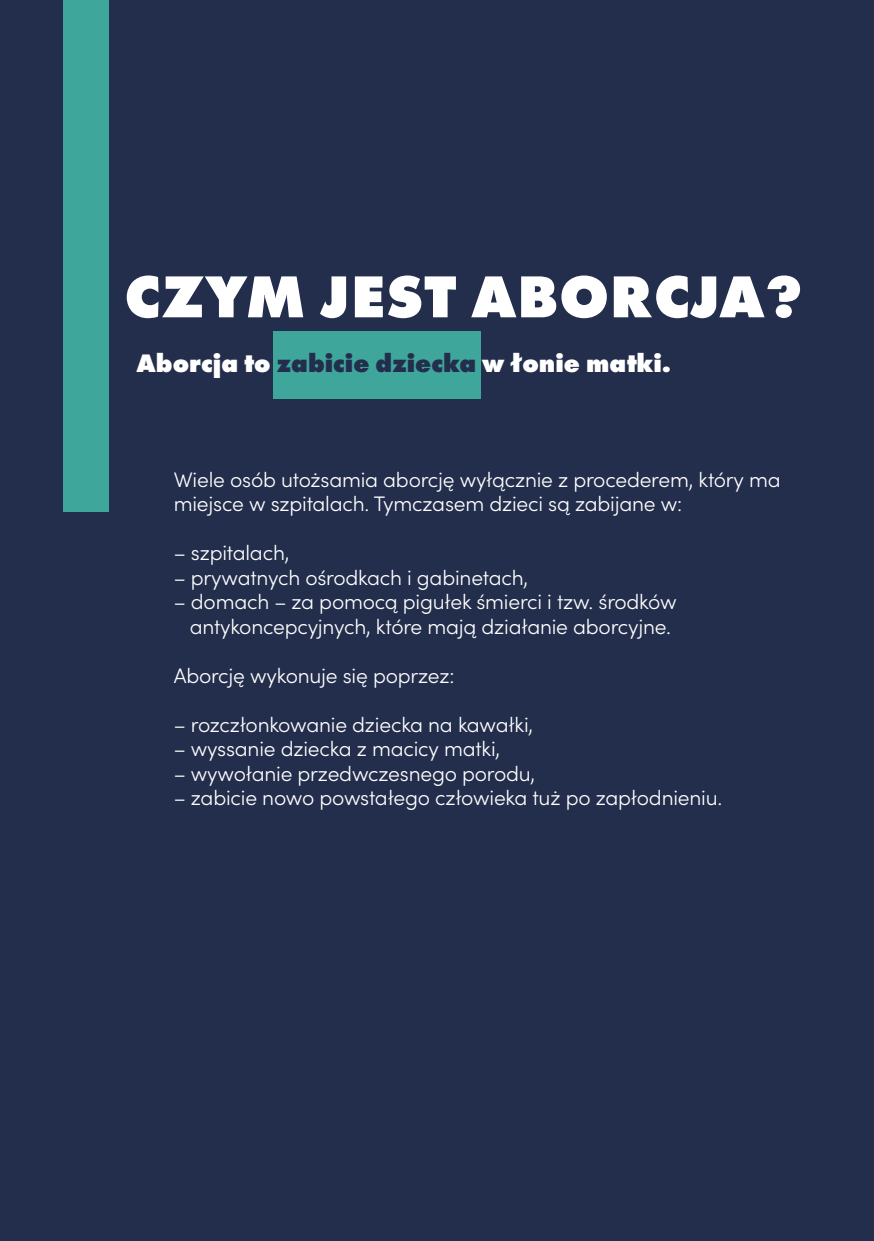
<style>
.page{position:relative;width:874px;height:1241px;background:#fff}
.page>*{position:absolute;margin:0;border:0;box-sizing:border-box;transform-origin:0 0}
.t1{font:800 61.25px "Futura PT";letter-spacing:.01em;color:#fff}
.t2{font:800 26.25px "Futura PT";color:#fff}
.t3{font:300 21px/24.5px "Sofia Pro";letter-spacing:-.01em;color:#fff}
.s1{color:#232e4c}
</style>
<div class="page">
<div style="left:0;top:0;width:873px;height:1240px;background:#232e4c"></div>
<div style="left:63px;top:0;width:45px;height:511px;background:#3fa69b"></div>
<div style="left:273px;top:331px;width:207px;height:67px;background:#3fa69b"></div>
<h1 class="t1" style="left:124px;top:258px;width:679px">CZYM JEST ABORCJA?</h1>
<p class="t2" style="left:136px;top:347px;width:536px">Aborcja to <span class="s1">zabicie dziecka</span> w łonie matki.</p>
<p class="t3" style="left:174px;top:466px;width:608px">Wiele osób utożsamia aborcję wyłącznie z procederem, który ma miejsce w szpitalach. Tymczasem dzieci są zabijane w:</p>
<p class="t3" style="left:174px;top:539px;width:117px">– szpitalach,</p>
<p class="t3" style="left:174px;top:564px;width:355px">– prywatnych ośrodkach i gabinetach,</p>
<p class="t3" style="left:174px;top:588px;width:504px;text-align:center">– domach – za pomocą pigułek śmierci i tzw. środków antykoncepcyjnych, które mają działanie aborcyjne.</p>
<p class="t3" style="left:174px;top:662px;width:282px">Aborcję wykonuje się poprzez:</p>
<p class="t3" style="left:174px;top:711px;width:361px">– rozczłonkowanie dziecka na kawałki,</p>
<p class="t3" style="left:174px;top:735px;width:328px">– wyssanie dziecka z macicy matki,</p>
<p class="t3" style="left:174px;top:760px;width:363px">– wywołanie przedwczesnego porodu,</p>
<p class="t3" style="left:174px;top:784px;width:550px">– zabicie nowo powstałego człowieka tuż po zapłodnieniu.</p>
</div>
